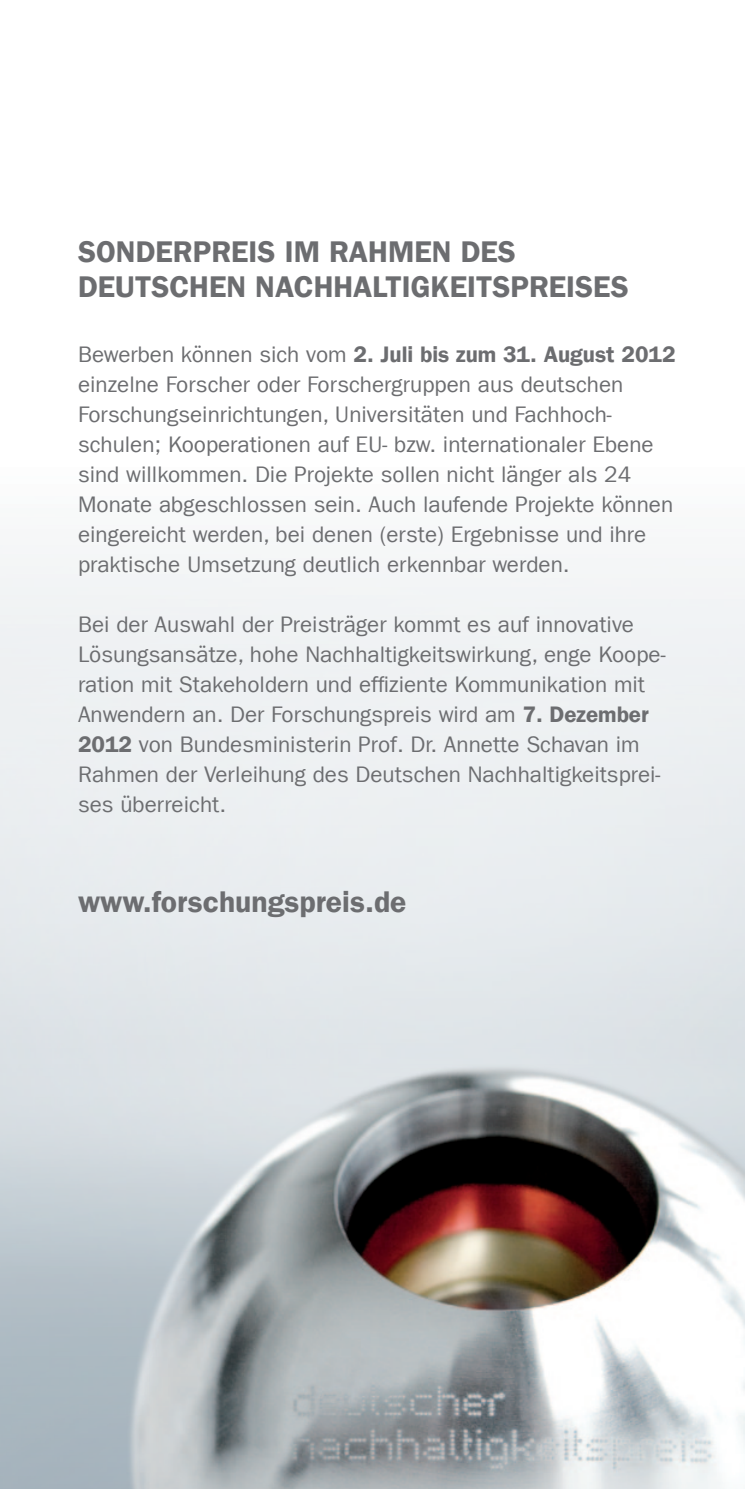
<style>
.page{position:relative;width:745px;height:1489px;background:#fff}
.page>*{position:absolute;margin:0;border:0;box-sizing:border-box;transform-origin:0 0}
.t1{font:30px/35px "Franklin Gothic LT Com Dm";color:#6c6d70}
.t2{font:22.5px/30px "Franklin Gothic LT Com";color:#6c6d70}
.t3{font:22.5px "Franklin Gothic LT Com Dm";color:#6c6d70}
.s1{font-family:"Franklin Gothic LT Com"}
.s2{font-family:"Franklin Gothic LT Com Dm"}
</style>
<div class="page">
<img style="left:101px;top:1012px;width:643px;height:476px">
<h1 class="t1" style="left:78px;top:234px;width:552px">SONDERPREIS IM RAHMEN DES<br>DEUTSCHEN NACHHALTIGKEITSPREISES</h1>
<p class="t3" style="left:78px;top:341px;width:598px"><span class="s1">Bewerben können sich vom</span> 2. Juli bis zum 31. August 2012</p>
<p class="t2" style="left:78px;top:369px;width:596px">einzelne Forscher oder Forschergruppen aus deutschen Forschungseinrichtungen, Universitäten und Fachhoch&shy;schulen; Kooperationen auf EU- bzw. internationaler Ebene sind willkommen. Die Projekte sollen nicht länger als 24<br>Monate abgeschlossen sein. Auch laufende Projekte können eingereicht werden, bei denen (erste) Ergebnisse und ihre praktische Umsetzung deutlich erkennbar werden.</p>
<p class="t2" style="left:78px;top:609px;width:588px">Bei der Auswahl der Preisträger kommt es auf innovative Lösungsansätze, hohe Nachhaltigkeitswirkung, enge Koope&shy;ration mit Stakeholdern und effiziente Kommunikation mit Anwendern an. Der Forschungspreis wird am <span class="s2">7. Dezember 2012</span> von Bundesministerin Prof. Dr. Annette Schavan im Rahmen der Verleihung des Deutschen Nachhaltigkeitsprei&shy;ses überreicht.</p>
<h1 class="t1" style="left:78px;top:884px;width:330px">www.forschungspreis.de</h1>
</div>
